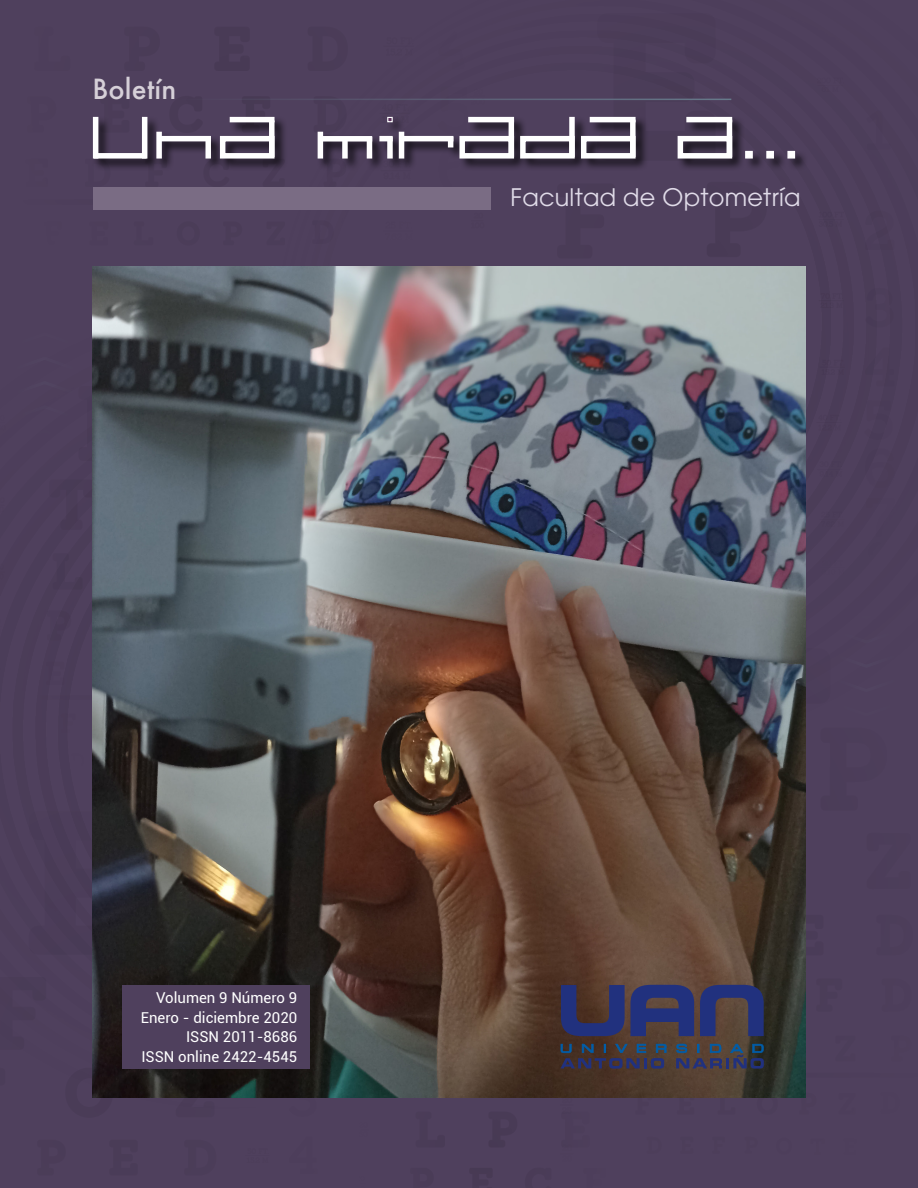
<style>
.page{position:relative;width:918px;height:1188px;background:#fff}
.page>*{position:absolute;margin:0;border:0;box-sizing:border-box;transform-origin:0 0}
.t1{font:500 27px "Futura";letter-spacing:.005em;color:#d6d0d8}
.t2{font:24px "ITC Avant Garde Pro";letter-spacing:.01em;color:#e0dbe8}
.t3{font:15px/19.5px "Roboto";color:#fff;text-align:right}
</style>
<div class="page">
<div style="left:0;top:1128px;width:319px;height:60px;background:#4f405d"></div>
<div style="left:0;top:0;width:253px;height:285px;background:#4f405d"></div>
<div style="left:0;top:285px;width:351px;height:843px;background:#4f405d"></div>
<div style="left:617px;top:768px;width:300px;height:401px;background:#4f405d"></div>
<div style="left:351px;top:1097px;width:266px;height:91px;background:#4f405d"></div>
<div style="left:253px;top:0;width:665px;height:768px;background:#4f405d"></div>
<div style="left:2px;top:306px;width:83px;height:142px;background:#4f405d"></div>
<div style="left:94px;top:187px;width:397px;height:22px;background:#7a6c84"></div>
<div style="left:676px;top:116px;width:132px;height:56px;background:#000;opacity:.75"></div>
<div style="left:686px;top:117px;width:46px;height:5px;background:#fff"></div>
<div style="left:678px;top:136px;width:54px;height:23px;border:5px solid #fff"></div>
<div style="left:727px;top:120px;width:5px;height:37px;background:#fff"></div>
<div style="left:745px;top:151px;width:8px;height:8px;background:#fff;border:1px solid #fff"></div>
<div style="left:766px;top:151px;width:8px;height:8px;background:#fff;border:1px solid #fff"></div>
<div style="left:787px;top:151px;width:8px;height:8px;background:#fff;border:1px solid #fff"></div>
<div style="left:92px;top:116px;width:196px;height:56px;background:#000;opacity:.75"></div>
<div style="left:220px;top:136px;width:55px;height:23px;border:5px solid #fff"></div>
<div style="left:269px;top:120px;width:6px;height:37px;background:#fff"></div>
<div style="left:230px;top:117px;width:45px;height:5px;background:#fff"></div>
<div style="left:156px;top:132px;width:6px;height:27px;background:#fff"></div>
<div style="left:205px;top:136px;width:6px;height:23px;background:#fff"></div>
<div style="left:160px;top:136px;width:51px;height:5px;background:#fff"></div>
<div style="left:93px;top:117px;width:5px;height:42px;background:#fff"></div>
<div style="left:94px;top:153px;width:52px;height:6px;background:#fff"></div>
<div style="left:142px;top:117px;width:5px;height:42px;background:#fff"></div>
<div style="left:316px;top:116px;width:333px;height:56px;background:#000;opacity:.75"></div>
<div style="left:318px;top:132px;width:5px;height:27px;background:#fff"></div>
<div style="left:367px;top:137px;width:5px;height:22px;background:#fff"></div>
<div style="left:321px;top:136px;width:51px;height:6px;background:#fff"></div>
<div style="left:342px;top:137px;width:6px;height:22px;background:#fff"></div>
<div style="left:399px;top:132px;width:5px;height:27px;background:#fff"></div>
<div style="left:448px;top:137px;width:5px;height:10px;background:#fff"></div>
<div style="left:402px;top:136px;width:51px;height:5px;background:#fff"></div>
<div style="left:468px;top:117px;width:46px;height:5px;background:#fff"></div>
<div style="left:459px;top:136px;width:55px;height:23px;border:5px solid #fff"></div>
<div style="left:509px;top:120px;width:5px;height:37px;background:#fff"></div>
<div style="left:520px;top:136px;width:55px;height:23px;border:5px solid #fff"></div>
<div style="left:569px;top:117px;width:6px;height:40px;background:#fff"></div>
<div style="left:581px;top:136px;width:55px;height:23px;border:5px solid #fff"></div>
<div style="left:630px;top:120px;width:6px;height:37px;background:#fff"></div>
<div style="left:590px;top:117px;width:46px;height:5px;background:#fff"></div>
<div style="left:387px;top:137px;width:6px;height:22px;background:#fff"></div>
<div style="left:379px;top:136px;width:14px;height:5px;background:#fff"></div>
<svg style="left:387px;top:117px;width:6px;height:5px"></svg>
<img style="left:92px;top:266px;width:714px;height:831px">
<hr style="left:175px;top:99px;width:556px;height:1px;background:#677a8b">
<svg style="left:700px;top:985px;width:64px;height:51px;background:#393a60"></svg>
<svg style="left:561px;top:985px;width:133px;height:51px;background:#353560"></svg>
<svg style="left:560px;top:1044px;width:107px;height:25px;background:#3a3847"></svg>
<svg style="left:676px;top:1044px;width:88px;height:25px;background:#3c4051"></svg>
<div style="left:122px;top:985px;width:188px;height:84px;background:#4f405d"></div>
<div style="left:824px;top:601px;width:83px;height:142px;background:#4f405d"></div>
<h1 class="t1" style="left:92px;top:71px;width:85px">Boletín</h1>
<h2 class="t2" style="left:511px;top:182px;width:292px">Facultad de Optometría</h2>
<p class="t3" style="left:141px;top:987px;width:158px">Volumen 9 Número 9<br>Enero - diciembre 2020<br>ISSN 2011-8686<br>ISSN online 2422-4545</p>
</div>
